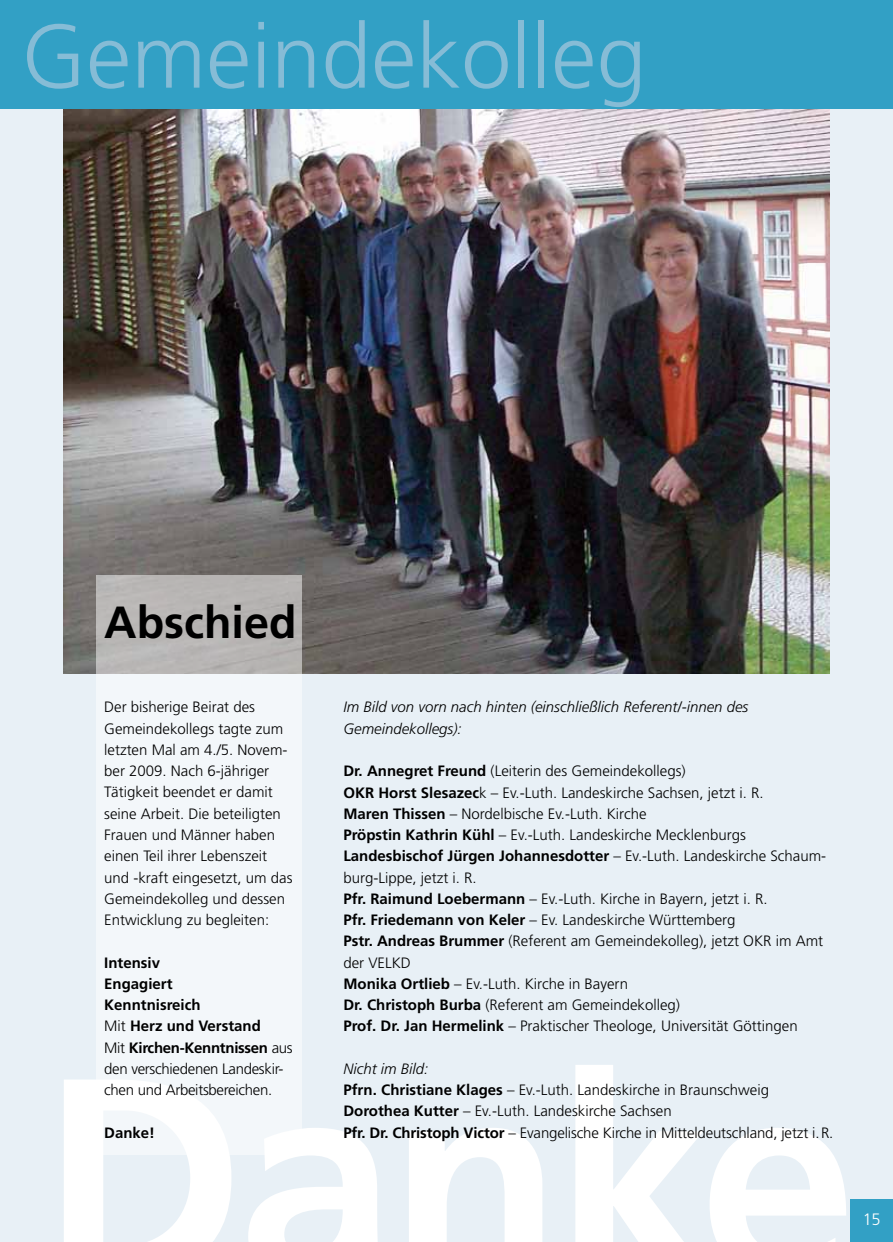
<style>
.page{position:relative;width:893px;height:1242px;background:#e8f0f6}
.page>*{position:absolute;margin:0;border:0;box-sizing:border-box;transform-origin:0 0}
.t1{font:300 90px "Frutiger LT Std";color:#86bcd6}
.t2{font:700 45px "Frutiger LT Std";color:#000}
.t3{font:300 16.5px "Frutiger LT Std";color:#fff}
.t4{font:300 15px/21.3px "Frutiger LT Std";color:#000}
.t5{font:700 15px/21.3px "Frutiger LT Std";color:#000}
.t6{font:italic 300 15px/21.3px "Frutiger LT Std";color:#000}
.s1{font-weight:300}
.s2{font-weight:700}
.s3{font-style:italic}
</style>
<div class="page">
<div style="left:850px;top:1199px;width:43px;height:43px;background:#32a0c5"></div>
<div style="left:0;top:0;width:893px;height:109px;background:#32a0c5"></div>
<svg style="left:64px;top:1065px;width:782px;height:177px"></svg>
<img style="left:64px;top:109px;width:765px;height:564px">
<svg style="left:96px;top:575px;width:206px;height:580px;fill:#f3f7fa"></svg>
<h1 class="t1" style="left:21px;top:6px;width:627px">Gemeindekolleg</h1>
<h2 class="t2" style="left:104px;top:596px;width:194px">Abschied</h2>
<p class="t4" style="left:104px;top:697px;width:190px">Der bisherige Beirat des<br>Gemeindekollegs tagte zum letzten Mal am 4./5. Novem&shy;ber 2009. Nach 6-jähriger<br>Tätigkeit beendet er damit seine Arbeit. Die beteiligten<br>Frauen und Männer haben einen Teil ihrer Lebenszeit und -kraft eingesetzt, um das<br>Gemeindekolleg und dessen<br>Entwicklung zu begleiten:</p>
<p class="t5" style="left:104px;top:951px;width:190px">Intensiv<br>Engagiert<br>Kenntnisreich<br><span class="s1">Mit</span> Herz und Verstand<br><span class="s1">Mit</span> Kirchen-Kenntnissen <span class="s1">aus den verschiedenen Landeskir&shy;chen und Arbeitsbereichen.</span></p>
<p class="t5" style="left:104px;top:1122px;width:52px">Danke!</p>
<p class="t6" style="left:343px;top:697px;width:407px">Im Bild von vorn nach hinten (einschließlich Referent/-innen des<br>Gemeindekollegs):</p>
<p class="t4" style="left:343px;top:760px;width:484px"><span class="s2">Dr. Annegret Freund</span> (Leiterin des Gemeindekollegs)<br><span class="s2">OKR Horst Slesazec</span>k – Ev.-Luth. Landeskirche Sachsen, jetzt i. R.<br><span class="s2">Maren Thissen</span> – Nordelbische Ev.-Luth. Kirche<br><span class="s2">Pröpstin Kathrin Kühl</span> – Ev.-Luth. Landeskirche Mecklenburgs <span class="s2">Landesbischof Jürgen Johannesdotter</span> – Ev.-Luth. Landeskirche Schaum&shy;burg-Lippe, jetzt i. R.<br><span class="s2">Pfr. Raimund Loebermann</span> – Ev.-Luth. Kirche in Bayern, jetzt i. R.<br><span class="s2">Pfr. Friedemann von Keler</span> – Ev. Landeskirche Württemberg<br><span class="s2">Pstr. Andreas Brummer</span> (Referent am Gemeindekolleg), jetzt OKR im Amt der VELKD<br><span class="s2">Monika Ortlieb</span> – Ev.-Luth. Kirche in Bayern<br><span class="s2">Dr. Christoph Burba</span> (Referent am Gemeindekolleg)<br><span class="s2">Prof. Dr. Jan Hermelink</span> – Praktischer Theologe, Universität Göttingen</p>
<p class="t4" style="left:343px;top:1058px;width:492px"><span class="s3">Nicht im Bild:<br></span><span class="s2">Pfrn. Christiane Klages</span> – Ev.-Luth. Landeskirche in Braunschweig <span class="s2">Dorothea Kutter</span> – Ev.-Luth. Landeskirche Sachsen<br><span class="s2">Pfr. Dr. Christoph Victor</span> – Evangelische Kirche in Mitteldeutschland, jetzt i.R.</p>
<p class="t3" style="left:863px;top:1209px;width:19px">15</p>
</div>
